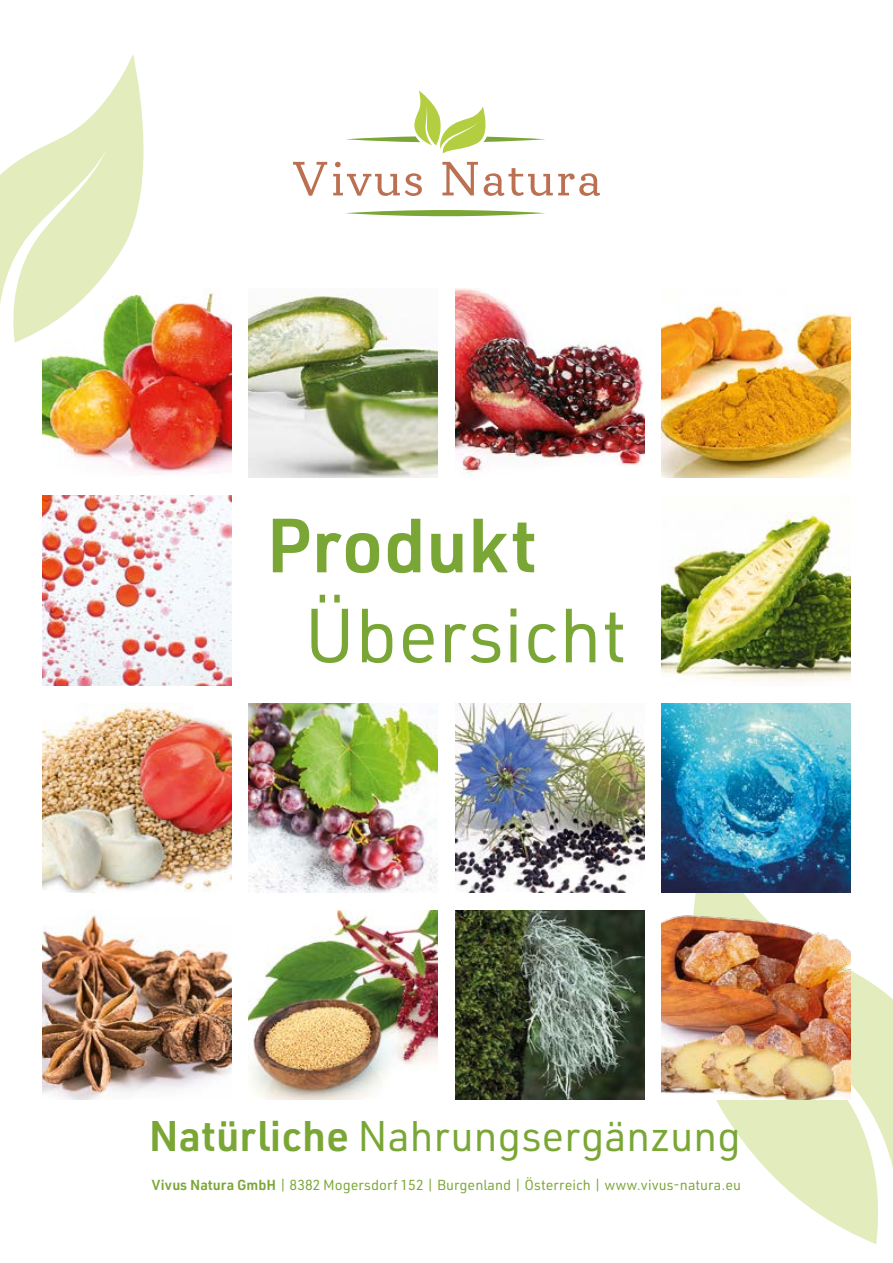
<style>
.page{position:relative;width:893px;height:1263px;background:#fff}
.page>*{position:absolute;margin:0;border:0;box-sizing:border-box;transform-origin:0 0}
.t1{font:75px "URWDIN";color:#7aa636}
.t2{font:600 75px "URWDIN";color:#7aa636}
.t3{font:42px "URWDIN";color:#7aa636}
.t4{font:14.25px "URWDIN";color:#7aa636}
.s1{font-weight:600}
</style>
<div class="page">
<img style="left:43px;top:291px;width:188px;height:183px">
<img style="left:249px;top:294px;width:189px;height:184px">
<img style="left:662px;top:512px;width:188px;height:170px">
<img style="left:662px;top:305px;width:188px;height:173px">
<img style="left:43px;top:496px;width:188px;height:189px">
<img style="left:455px;top:288px;width:189px;height:185px">
<img style="left:43px;top:703px;width:188px;height:190px">
<img style="left:249px;top:703px;width:189px;height:190px">
<img style="left:455px;top:703px;width:189px;height:190px">
<img style="left:43px;top:915px;width:188px;height:185px">
<img style="left:249px;top:910px;width:189px;height:190px">
<img style="left:455px;top:910px;width:189px;height:190px">
<svg style="left:293px;top:162px;width:34px;height:34px"></svg>
<svg style="left:333px;top:162px;width:89px;height:34px"></svg>
<svg style="left:442px;top:162px;width:36px;height:33px"></svg>
<svg style="left:484px;top:168px;width:116px;height:28px"></svg>
<svg style="left:346px;top:210px;width:199px;height:6px"></svg>
<svg style="left:346px;top:90px;width:199px;height:64px"></svg>
<svg style="left:693px;top:829px;width:200px;height:415px"></svg>
<img style="left:662px;top:703px;width:188px;height:190px">
<img style="left:662px;top:914px;width:188px;height:186px">
<svg style="left:0;top:55px;width:144px;height:288px"></svg>
<h1 class="t2" style="left:266px;top:504px;width:272px">Produkt</h1>
<h1 class="t1" style="left:304px;top:595px;width:324px">Übersicht</h1>
<h2 class="t3" style="left:149px;top:1113px;width:593px"><span class="s1">Natürliche</span> Nahrungsergänzung</h2>
<p class="t4" style="left:152px;top:1177px;width:590px"><span class="s1">Vivus Natura GmbH</span> | 8382 Mogersdorf 152 | Burgenland | Österreich | www.vivus-natura.eu</p>
</div>
